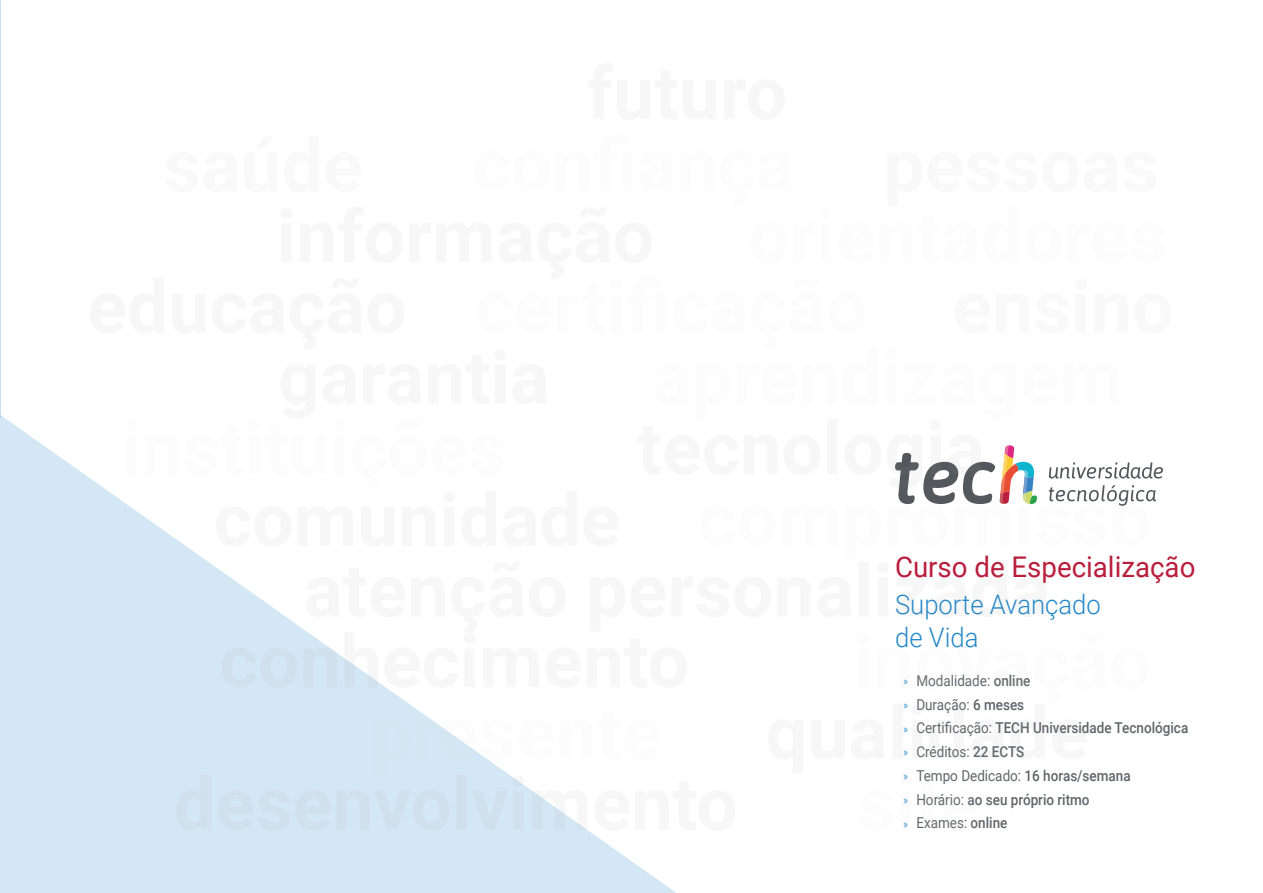
<style>
.page{position:relative;width:1263px;height:893px;background:#fff}
.page>*{position:absolute;margin:0;border:0;box-sizing:border-box;transform-origin:0 0}
.t1{font:28.5px "Roboto";color:#ba1e3c}
.t2{font:300 27px/33px "Roboto";color:#2488c9;scale:.95 1}
.t3{font:500 15px/23.7px "Roboto";color:#61646a;scale:.9 1}
.s1{font-family:"Myriad Pro";font-weight:400;font-size:12px;color:#2488c9}
.s2{font-weight:400}
</style>
<div class="page">
<svg style="left:0;top:415px;width:676px;height:478px;background:#d9e9f5"></svg>
<svg style="left:306px;top:561px;width:370px;height:71px"></svg>
<svg style="left:222px;top:632px;width:454px;height:56px"></svg>
<svg style="left:176px;top:711px;width:500px;height:119px"></svg>
<svg style="left:90px;top:415px;width:1073px;height:145px"></svg>
<h1 class="t1" style="left:895px;top:547px;width:302px">Curso de Especialização</h1>
<h2 class="t2" style="left:895px;top:587px;width:218px">Suporte Avançado de Vida</h2>
<p class="t3" style="left:903px;top:668px;width:318px"><span class="s1">»</span> <span class="s2">Modalidade:</span> online<br><span class="s1">»</span> <span class="s2">Duração:</span> 6 meses<br><span class="s1">»</span> <span class="s2">Certificação:</span> TECH Universidade Tecnológica <span class="s1">»</span> <span class="s2">Créditos:</span> 22 ECTS<br><span class="s1">»</span> <span class="s2">Tempo Dedicado:</span> 16 horas/semana<br><span class="s1">»</span> <span class="s2">Horário:</span> ao seu próprio ritmo<br><span class="s1">»</span> <span class="s2">Exames:</span> online</p>
</div>
